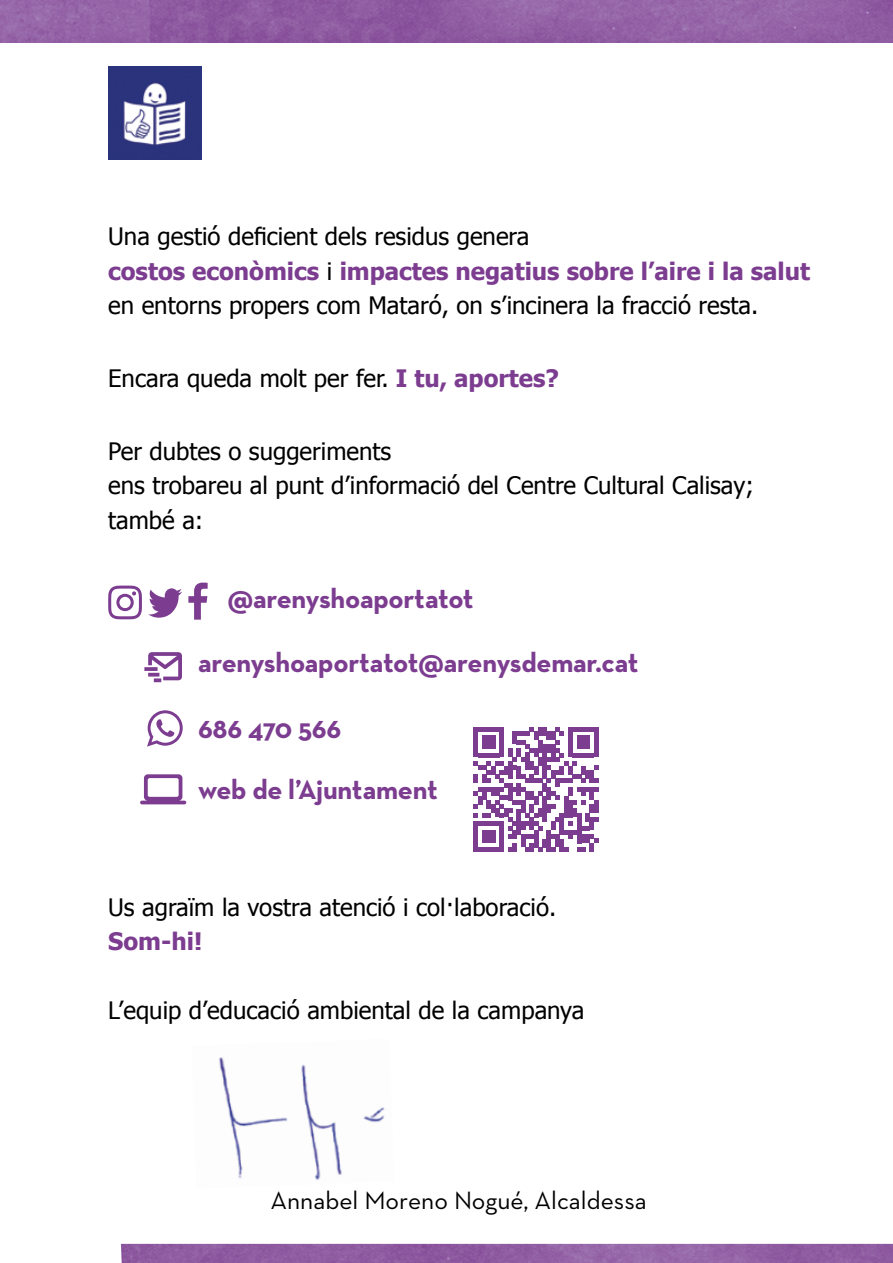
<style>
.page{position:relative;width:893px;height:1263px;background:#fff}
.page>*{position:absolute;margin:0;border:0;box-sizing:border-box;transform-origin:0 0}
.t1{font:700 28.05px "Neutra Text";letter-spacing:-.01em;color:#7c3d90}
.t2{font:25.5px "Neutra Text";color:#000}
.t3{font:24px/34.5px "Tahoma";color:#000}
.t4{font:700 24px "Tahoma";color:#7c3d90}
.s1{font-weight:700;color:#7c3d90}
</style>
<div class="page">
<img style="left:121px;top:1244px;width:772px;height:19px">
<img style="left:0;top:0;width:893px;height:43px">
<svg style="left:474px;top:727px;width:124px;height:125px"></svg>
<svg style="left:147px;top:710px;width:36px;height:37px"></svg>
<svg style="left:188px;top:583px;width:20px;height:37px"></svg>
<svg style="left:108px;top:586px;width:34px;height:33px"></svg>
<svg style="left:148px;top:588px;width:34px;height:30px"></svg>
<svg style="left:144px;top:652px;width:38px;height:30px"></svg>
<svg style="left:140px;top:774px;width:46px;height:30px"></svg>
<img style="left:219px;top:1057px;width:166px;height:123px">
<img style="left:108px;top:67px;width:93px;height:92px">
<p class="t3" style="left:108px;top:218px;width:703px">Una gestió deficient dels residus genera<br><span class="s1">costos econòmics</span> i <span class="s1">impactes negatius sobre l’aire i la salut </span>en entorns propers com Mataró, on s’incinera la fracció resta.</p>
<p class="t3" style="left:108px;top:360px;width:452px">Encara queda molt per fer. <span class="s1">I tu, aportes?</span></p>
<p class="t3" style="left:108px;top:433px;width:647px">Per dubtes o suggeriments<br>ens trobareu al punt d’informació del Centre Cultural Calisay; també a:</p>
<p class="t1" style="left:228px;top:581px;width:248px">@arenyshoaportatot</p>
<p class="t1" style="left:198px;top:645px;width:442px">arenyshoaportatot@arenysdemar.cat</p>
<p class="t1" style="left:198px;top:710px;width:145px">686 470 566</p>
<p class="t1" style="left:198px;top:772px;width:241px">web de l’Ajuntament</p>
<p class="t3" style="left:108px;top:889px;width:450px">Us agraïm la vostra atenció i col·laboració.</p>
<p class="t4" style="left:108px;top:925px;width:96px">Som-hi!</p>
<p class="t3" style="left:108px;top:992px;width:478px">L’equip d’educació ambiental de la campanya</p>
<p class="t2" style="left:270px;top:1185px;width:378px">Annabel Moreno Nogué, Alcaldessa</p>
</div>
